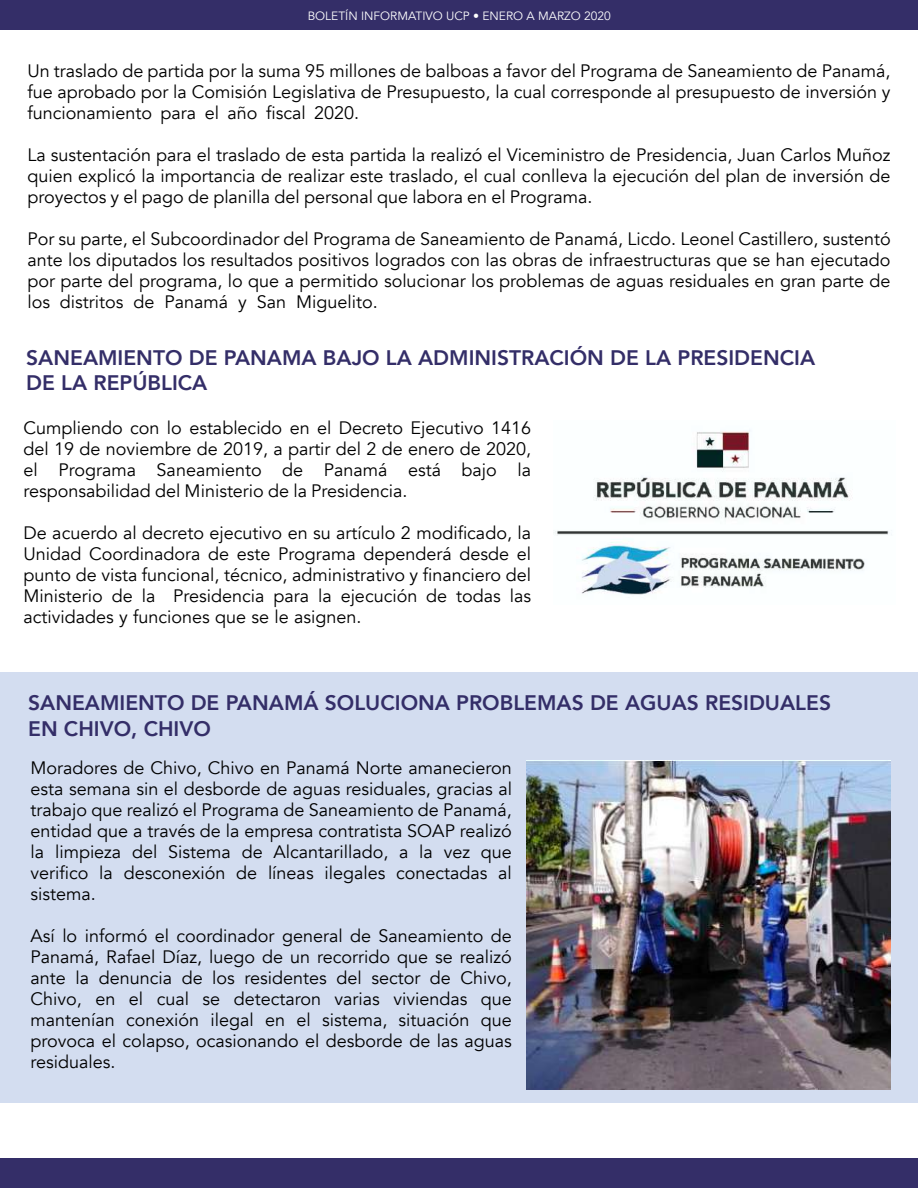
<style>
.page{position:relative;width:918px;height:1188px;background:#fff}
.page>*{position:absolute;margin:0;border:0;box-sizing:border-box;transform-origin:0 0}
.t1{font:800 21px/25.2px "Avenir";color:#342e68}
.t2{font:18px/21px "Avenir";color:#000;text-align:justify}
.t3{font:12px "Avenir";color:#fff}
</style>
<div class="page">
<img style="left:553px;top:430px;width:339px;height:165px">
<div style="left:0;top:0;width:918px;height:30px;background:#342e68"></div>
<div style="left:0;top:672px;width:918px;height:431px;background:#d3ddf0"></div>
<img style="left:527px;top:760px;width:363px;height:330px">
<div style="left:0;top:1158px;width:918px;height:30px;background:#342e68"></div>
<p class="t3" style="left:308px;top:8px;width:305px">BOLETÍN INFORMATIVO UCP • ENERO A MARZO 2020</p>
<p class="t2" style="left:27px;top:60px;width:865px">Un traslado de partida por la suma 95 millones de balboas a favor del Programa de Saneamiento de Panamá, fue aprobado por la Comisión Legislativa de Presupuesto, la cual corresponde al presupuesto de inversión y funcionamiento para el año fiscal 2020.</p>
<p class="t2" style="left:27px;top:144px;width:865px">La sustentación para el traslado de esta partida la realizó el Viceministro de Presidencia, Juan Carlos Muñoz quien explicó la importancia de realizar este traslado, el cual conlleva la ejecución del plan de inversión de proyectos y el pago de planilla del personal que labora en el Programa.</p>
<p class="t2" style="left:27px;top:228px;width:865px">Por su parte, el Subcoordinador del Programa de Saneamiento de Panamá, Licdo. Leonel Castillero, sustentó ante los diputados los resultados positivos logrados con las obras de infraestructuras que se han ejecutado por parte del programa, lo que a permitido solucionar los problemas de aguas residuales en gran parte de los distritos de Panamá y San Miguelito.</p>
<p class="t1" style="left:26px;top:345px;width:790px">SANEAMIENTO DE PANAMA BAJO LA ADMINISTRACIÓN DE LA PRESIDENCIA<br>DE LA REPÚBLICA</p>
<p class="t2" style="left:24px;top:418px;width:509px">Cumpliendo con lo establecido en el Decreto Ejecutivo 1416 del 19 de noviembre de 2019, a partir del 2 de enero de 2020, el Programa Saneamiento de Panamá está bajo la responsabilidad del Ministerio de la Presidencia.</p>
<p class="t2" style="left:24px;top:523px;width:509px">De acuerdo al decreto ejecutivo en su artículo 2 modificado, la Unidad Coordinadora de este Programa dependerá desde el punto de vista funcional, técnico, administrativo y financiero del Ministerio de la Presidencia para la ejecución de todas las actividades y funciones que se le asignen.</p>
<p class="t1" style="left:28px;top:690px;width:804px">SANEAMIENTO DE PANAMÁ SOLUCIONA PROBLEMAS DE AGUAS RESIDUALES<br>EN CHIVO, CHIVO</p>
<p class="t2" style="left:31px;top:757px;width:483px">Moradores de Chivo, Chivo en Panamá Norte amanecieron esta semana sin el desborde de aguas residuales, gracias al trabajo que realizó el Programa de Saneamiento de Panamá, entidad que a través de la empresa contratista SOAP realizó la limpieza del Sistema de Alcantarillado, a la vez que verifico la desconexión de líneas ilegales conectadas al sistema.</p>
<p class="t2" style="left:31px;top:926px;width:483px">Así lo informó el coordinador general de Saneamiento de Panamá, Rafael Díaz, luego de un recorrido que se realizó ante la denuncia de los residentes del sector de Chivo, Chivo, en el cual se detectaron varias viviendas que mantenían conexión ilegal en el sistema, situación que provoca el colapso, ocasionando el desborde de las aguas residuales.</p>
</div>
